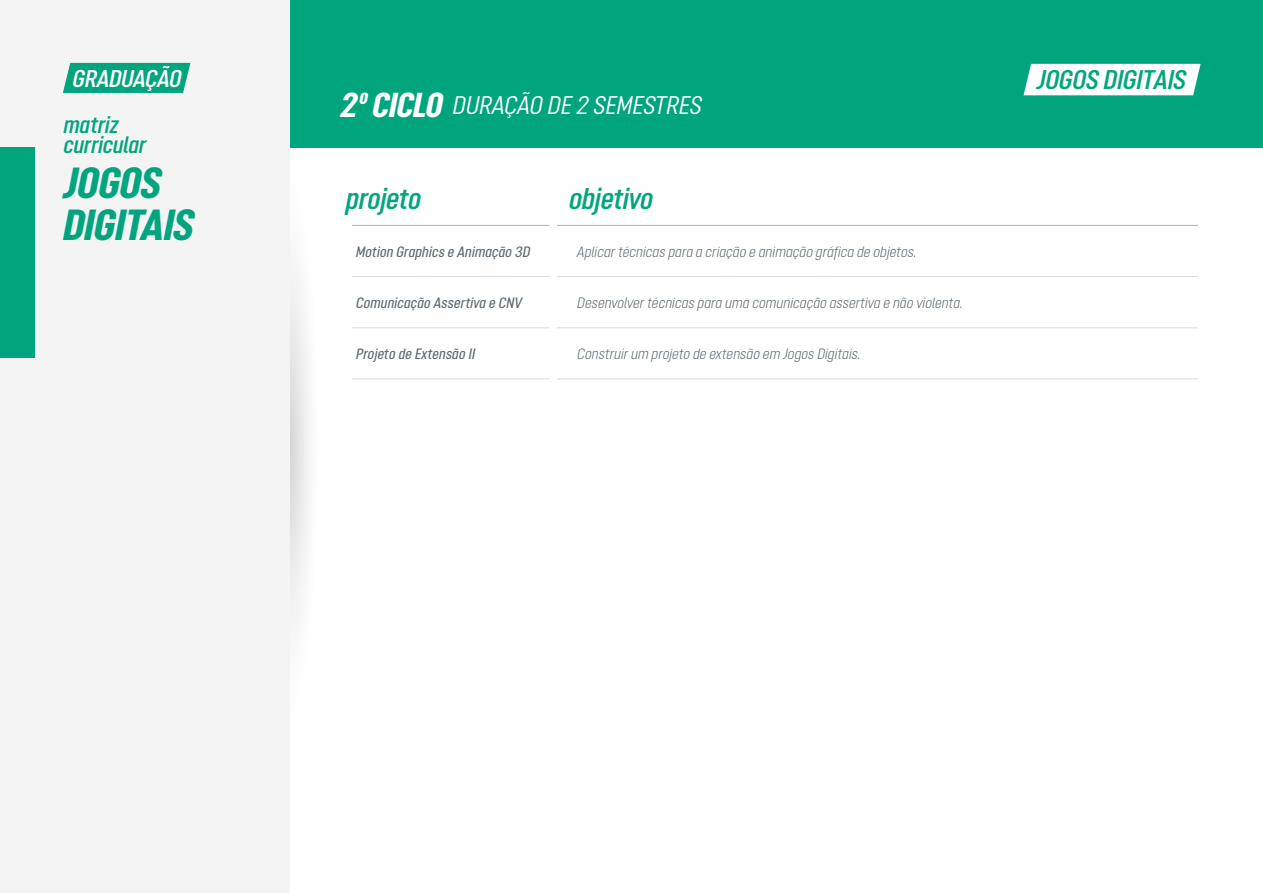
<style>
.page{position:relative;width:1263px;height:893px;background:#fff}
.page>*{position:absolute;margin:0;border:0;box-sizing:border-box;transform-origin:0 0}
.t1{font:italic 800 43.5px/42px "Opinion Pro Condensed";color:#00a57e}
.t2{font:italic 600 30px "Opinion Pro Condensed";color:#00a57e}
.t3{font:italic 600 27px "Opinion Pro Condensed";color:#00a67d}
.t4{font:italic 25.5px "Opinion Pro Condensed";color:#fff}
.t5{font:italic 600 24.3px "Opinion Pro Condensed";color:#fff}
.t6{font:italic 600 23.85px/20.1px "Opinion Pro Condensed";color:#00a57e}
.t7{font:italic 300 15px "Opinion Pro Condensed";color:#5c686e}
.t8{font:italic 500 15px "Opinion Pro Condensed";letter-spacing:.01em;color:#5c686e}
.s1{font-weight:800;font-size:34.65px}
</style>
<div class="page">
<div style="left:0;top:0;width:1263px;height:147px;background:#00a57e"></div>
<img style="left:289px;top:147px;width:33px;height:599px">
<div style="left:0;top:0;width:289px;height:893px;background:#f5f4f4"></div>
<div style="left:0;top:147px;width:34px;height:211px;background:#00a57e"></div>
<svg style="left:352px;top:328px;width:846px;height:1px"></svg>
<hr style="left:352px;top:225px;width:221px;height:1px;background:#b5aeac">
<hr style="left:573px;top:225px;width:625px;height:1px;background:#b5aeac">
<hr style="left:352px;top:276px;width:221px;height:1px;background:#dbdbdd">
<hr style="left:573px;top:276px;width:625px;height:1px;background:#dbdbdd">
<hr style="left:352px;top:327px;width:221px;height:1px;background:#dbdbdd">
<hr style="left:573px;top:327px;width:625px;height:1px;background:#dbdbdd">
<hr style="left:352px;top:378px;width:221px;height:1px;background:#dbdbdd">
<hr style="left:573px;top:378px;width:625px;height:1px;background:#dbdbdd">
<svg style="left:62px;top:62px;width:129px;height:31px;background:#17ac89"></svg>
<div style="left:550px;top:181px;width:7px;height:669px;background:#fff"></div>
<div style="left:1023px;top:64px;width:177px;height:31px;background:#fff"></div>
<h3 class="t5" style="left:73px;top:64px;width:110px">GRADUAÇÃO</h3>
<h3 class="t6" style="left:64px;top:114px;width:84px">matriz curricular</h3>
<h1 class="t1" style="left:64px;top:161px;width:132px">JOGOS<br>DIGITAIS</h1>
<h3 class="t4" style="left:341px;top:91px;width:363px"><span class="s1">2º CICLO</span> DURAÇÃO DE 2 SEMESTRES</h3>
<h2 class="t2" style="left:346px;top:181px;width:77px">projeto</h2>
<h2 class="t2" style="left:569px;top:181px;width:86px">objetivo</h2>
<p class="t8" style="left:356px;top:243px;width:176px">Motion Graphics e Animação 3D</p>
<p class="t7" style="left:577px;top:243px;width:341px">Aplicar técnicas para a criação e animação gráfica de objetos.</p>
<p class="t8" style="left:356px;top:294px;width:167px">Comunicação Assertiva e CNV</p>
<p class="t7" style="left:577px;top:294px;width:387px">Desenvolver técnicas para uma comunicação assertiva e não violenta.</p>
<p class="t8" style="left:356px;top:345px;width:121px">Projeto de Extensão II</p>
<p class="t7" style="left:577px;top:345px;width:285px">Construir um projeto de extensão em Jogos Digitais.</p>
<h3 class="t3" style="left:1037px;top:64px;width:151px">JOGOS DIGITAIS</h3>
</div>
